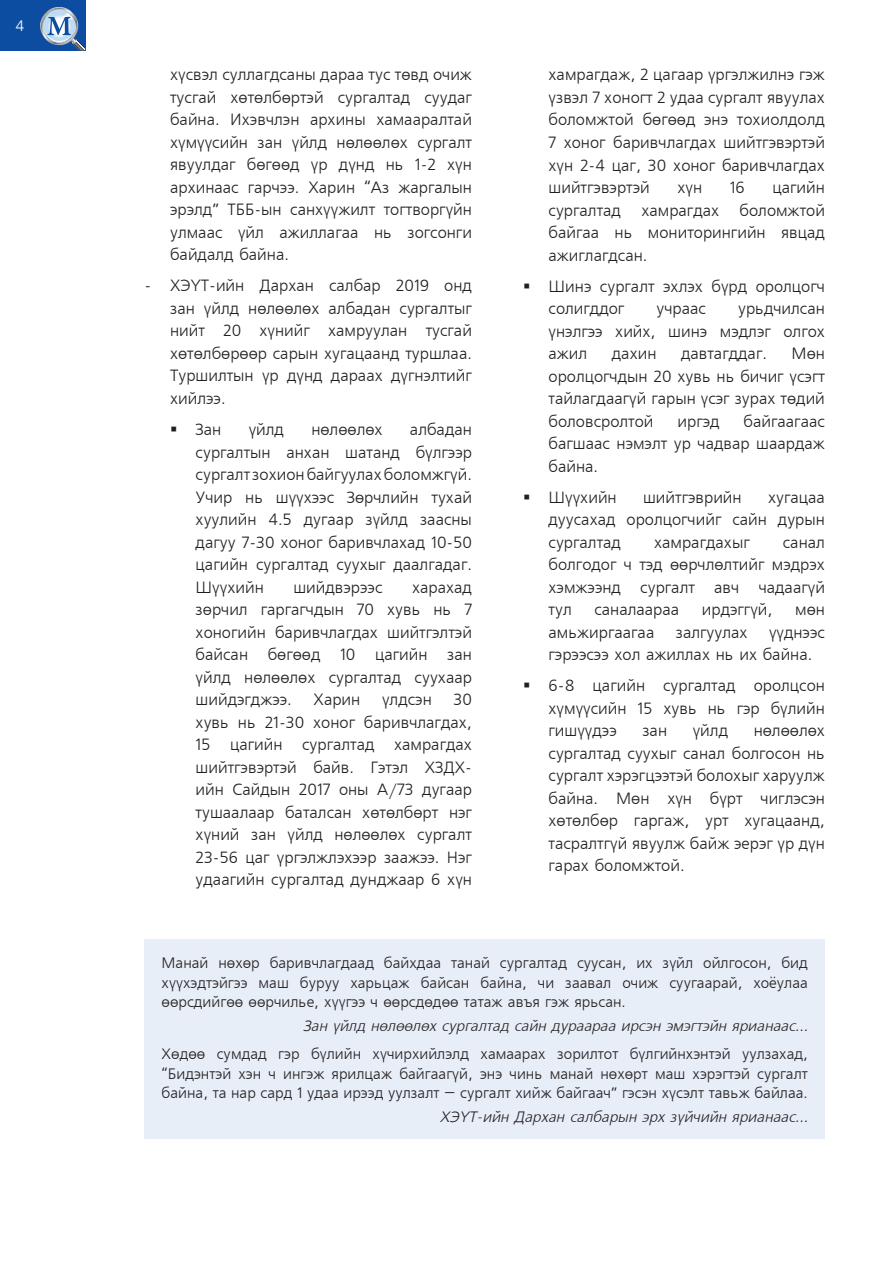
<style>
.page{position:relative;width:893px;height:1263px;background:#fff}
.page>*{position:absolute;margin:0;border:0;box-sizing:border-box;transform-origin:0 0}
.t1{font:16.2px/22.5px "MAK Freeset";color:#231f20}
.t2{font:15px/19.5px "MAK Freeset";color:#231f20}
.t3{font:italic 15px "MAK Freeset";color:#231f20}
.t4{font:15px "MAK Freeset";color:#fff}
</style>
<div class="page">
<div style="left:0;top:0;width:85px;height:51px;background:#0d4da1"></div>
<svg style="left:40px;top:7px;width:38px;height:38px"></svg>
<svg style="left:41px;top:8px;width:37px;height:37px"></svg>
<svg style="left:42px;top:9px;width:34px;height:34px"></svg>
<svg style="left:43px;top:10px;width:32px;height:32px"></svg>
<svg style="left:46px;top:13px;width:39px;height:38px"></svg>
<div style="left:145px;top:940px;width:680px;height:199px;background:#e8eef8"></div>
<p class="t4" style="left:16px;top:18px;width:10px">4</p>
<p class="t1" style="left:170px;top:64px;width:303px;text-align:justify;text-indent:150px">дараа тус төвд очиж тусгай хөтөлбөртэй сургалтад суудаг байна . Ихэвчлэн архины</p>
<p class="t1" style="left:170px;top:64px;width:119px">хүсвэл суллагдсаны</p>
<p class="t1" style="left:170px;top:109px;width:303px;text-indent:206px">хамаа ралтай хүмүүсийн зан үйлд н өлөөлөх сургалт явуулдаг бөгөөд үр дүнд н ь 1-2 хүн архинаас</p>
<p class="t1" style="left:170px;top:177px;width:301px;text-indent:78px">гарчээ. Харин “Аз жаргалын эрэлд” ТББ-ын санхүүжилт тогтворгүйн улмаас</p>
<p class="t1" style="left:238px;top:222px;width:113px">үйл ажиллагаа</p>
<p class="t1" style="left:374px;top:222px;width:99px">нь зогсон ги</p>
<p class="t1" style="left:170px;top:244px;width:120px">байдалд байна .</p>
<p class="t1" style="left:145px;top:275px;width:161px">- ХЭҮТ-ийн Дархан</p>
<p class="t1" style="left:170px;top:275px;width:303px;text-align:justify;text-indent:159px">салбар 2019 онд зан үйлд н өлөөлөх албадан сургалты г н ийт 20 хүн ийг хамруулан</p>
<p class="t1" style="left:170px;top:320px;width:303px;text-align:justify;text-indent:256px">тусгай хөтөлбөрөөр са рын хугацаанд туршлаа .<br>Туршилтын үр дүнд дараах дүгнэлтийг хийлээ.</p>
<p class="t1" style="left:170px;top:419px;width:43px">▪ Зан</p>
<p class="t1" style="left:249px;top:419px;width:37px">үйлд</p>
<p class="t1" style="left:311px;top:419px;width:73px">н өлөөлөх</p>
<p class="t1" style="left:410px;top:419px;width:54px">албадан</p>
<p class="t1" style="left:196px;top:441px;width:65px">сургалтын</p>
<p class="t1" style="left:286px;top:441px;width:35px">анхан</p>
<p class="t1" style="left:196px;top:441px;width:278px;text-indent:150px">шатанд бүлгээр сургалт зохион байгуулах боломжгүй.<br>Учир н ь шүүхээс Зөрчлийн тухай хуулийн 4.5 дугаа р зүйлд заасны дагуу 7-30 хоног баривчлахад 10-50 цагийн сургалтад суухы г даалгадаг.<br>Шүүхийн</p>
<p class="t1" style="left:293px;top:576px;width:89px">шийдвэрээс</p>
<p class="t1" style="left:412px;top:576px;width:61px">харахад</p>
<p class="t1" style="left:196px;top:599px;width:138px">зөрчил гаргагчдын</p>
<p class="t1" style="left:196px;top:599px;width:278px;text-align:justify;text-indent:161px">70 хувь н ь 7 хоногийн баривчлагдах шийтгэлтэй байсан</p>
<p class="t1" style="left:268px;top:644px;width:159px">бөгөөд 10 цагийн</p>
<p class="t1" style="left:196px;top:644px;width:278px;text-indent:252px">зан үйлд н өлөөлөх сургалтад суухаа р шийдэгджээ.</p>
<p class="t1" style="left:196px;top:689px;width:278px;text-align:justify;text-indent:258px">30 хувь н ь 21-30 хоног баривчлагдах, 15 цагийн</p>
<p class="t1" style="left:314px;top:689px;width:46px">Харин</p>
<p class="t1" style="left:382px;top:689px;width:49px">үлдсэн</p>
<p class="t1" style="left:196px;top:734px;width:278px;text-align:justify;text-indent:106px">сургалтад хамрагдах шийтгэвэртэй байв. Гэтэл ХЗДХ&shy;ийн Сайдын 2017 оны</p>
<p class="t1" style="left:377px;top:779px;width:96px">А/73 дугаа р</p>
<p class="t1" style="left:196px;top:801px;width:140px">тушаалаа р баталсан</p>
<p class="t1" style="left:362px;top:801px;width:111px">хөтөлбөрт нэг</p>
<p class="t1" style="left:196px;top:824px;width:72px">хүн ий зан</p>
<p class="t1" style="left:196px;top:824px;width:278px;text-align:justify;text-indent:92px">үйлд н өлөөлөх сургалт 23-56 цаг үргэлжлэхээр заажээ. Нэг удаа гийн сургалтад дунджаа р 6 хүн</p>
<p class="t1" style="left:549px;top:64px;width:278px;text-align:justify">хамрагдаж, 2 цагаа р үргэлжилнэ гэж үзвэл 7 хоно гт 2 удаа сургалт явуулах боломжтой бөгөөд энэ тохиолдолд 7 хоног баривчлагдах шийтгэвэртэй хүн 2-4 цаг, 30 хоног баривчлагдах шийтгэвэртэй</p>
<p class="t1" style="left:677px;top:177px;width:24px">хүн</p>
<p class="t1" style="left:730px;top:177px;width:17px">16</p>
<p class="t1" style="left:772px;top:177px;width:51px">цагийн</p>
<p class="t1" style="left:549px;top:199px;width:74px">сургалтад</p>
<p class="t1" style="left:641px;top:199px;width:79px">хамрагдах</p>
<p class="t1" style="left:740px;top:199px;width:87px">боломжтой</p>
<p class="t1" style="left:549px;top:222px;width:43px">байгаа</p>
<p class="t1" style="left:549px;top:222px;width:278px;text-indent:66px">нь мониторингийн явцад ажиглагдсан .</p>
<p class="t1" style="left:549px;top:275px;width:278px;text-indent:-26px">▪ Шинэ сургалт эхлэх бүрд оролцогч солигддог</p>
<p class="t1" style="left:549px;top:298px;width:278px;text-indent:190px">урьдчилсан үнэлгээ хийх, шинэ мэдлэг олгох ажил</p>
<p class="t1" style="left:656px;top:298px;width:34px">учраас</p>
<p class="t1" style="left:549px;top:343px;width:278px;text-indent:243px">Мөн оролцогчдын 20 хувь н ь бичиг үсэгт тайлагдаа гүй гарын үсэг зурах төдий боловсролтой</p>
<p class="t1" style="left:612px;top:343px;width:44px">дахин</p>
<p class="t1" style="left:681px;top:343px;width:87px">давтагддаг.</p>
<p class="t1" style="left:677px;top:411px;width:44px">иргэд</p>
<p class="t1" style="left:743px;top:411px;width:66px">байгаа гаас</p>
<p class="t1" style="left:549px;top:433px;width:46px">багшаас</p>
<p class="t1" style="left:616px;top:433px;width:210px">нэмэлт ур чадвар шаа рдаж</p>
<p class="t1" style="left:549px;top:456px;width:51px">байна.</p>
<p class="t1" style="left:523px;top:487px;width:93px">▪ Шүүхийн</p>
<p class="t1" style="left:643px;top:487px;width:98px">шийтгэврийн</p>
<p class="t1" style="left:549px;top:487px;width:268px;text-indent:219px">хугацаа дуусахад оролцогчийг са йн дурын сургалтад</p>
<p class="t1" style="left:654px;top:532px;width:97px">хамрагдахы г</p>
<p class="t1" style="left:783px;top:532px;width:9px">сана</p>
<p class="t1" style="left:549px;top:532px;width:278px;text-align:justify;text-indent:268px">л болгодог ч тэд өөрчлөлтийг мэдрэх хэмжээнд сургалт авч чадаа гүй тул</p>
<p class="t1" style="left:594px;top:599px;width:9px">сана</p>
<p class="t1" style="left:628px;top:599px;width:44px">лаа раа</p>
<p class="t1" style="left:702px;top:599px;width:72px">ирдэггүй,</p>
<p class="t1" style="left:795px;top:599px;width:29px">мөн</p>
<p class="t1" style="left:549px;top:622px;width:98px">амьжиргаа гаа</p>
<p class="t1" style="left:676px;top:622px;width:73px">залгуулах</p>
<p class="t1" style="left:549px;top:622px;width:277px;text-indent:220px">үүднээс гэрээсээ хол ажиллах н ь их байна .</p>
<p class="t1" style="left:523px;top:675px;width:121px">▪ 6-8 цагийн</p>
<p class="t1" style="left:549px;top:675px;width:275px;text-indent:115px">сургалтад оролцсон хүмүүсийн 15 хувь н ь гэр бүлийн гишүүдээ</p>
<p class="t1" style="left:642px;top:720px;width:17px">зан</p>
<p class="t1" style="left:693px;top:720px;width:37px">үйлд</p>
<p class="t1" style="left:754px;top:720px;width:73px">н өлөөлөх</p>
<p class="t1" style="left:549px;top:743px;width:144px">сургалтад суухы г сана</p>
<p class="t1" style="left:717px;top:743px;width:59px">л болгосон</p>
<p class="t1" style="left:549px;top:743px;width:278px;text-align:justify;text-indent:258px">нь сургалт хэрэгцээтэй болохы г харуулж байна. Мөн</p>
<p class="t1" style="left:549px;top:788px;width:278px;text-indent:161px">бүрт чиглэсэн хөтөлбөр гаргаж, урт хугацаанд, тасралтгүй явуулж байж эерэг үр дүн гарах боломжтой.</p>
<p class="t1" style="left:667px;top:788px;width:24px">хүн</p>
<p class="t2" style="left:162px;top:954px;width:582px">Мана й н өхөр баривчлагдаад байхдаа тана й сургалтад суусан , их зүйл ойлгосон</p>
<p class="t2" style="left:767px;top:954px;width:43px">, бид</p>
<p class="t2" style="left:162px;top:974px;width:293px">хүүхэдтэйгээ маш буруу харьцаж байсан</p>
<p class="t2" style="left:162px;top:974px;width:639px;text-indent:319px">байна , чи заа вал очиж суугаа рай, хоёулаа өөрсдийгөө өөрчилье, хүүгээ ч өөрсдөдөө татаж авъя гэж ярьсан .</p>
<p class="t3" style="left:303px;top:1018px;width:506px">Зан үйлд нөлөөлөх сургалтад сайн дураараа ирсэн эмэгтэйн ярианаас...</p>
<p class="t2" style="left:162px;top:1045px;width:648px;text-align:justify">Хөдөө сумдад гэр бүлийн хүчирхийлэлд хамаа рах зорилтот бүлгийнхэнтэй уулзахад, “Бидэнтэй хэн ч ин гэж ярилцаж байгаа гүй, энэ чин ь мана й нөхөрт маш хэрэгтэй сургалт байна , та на р са рд 1 удаа ирээд уулзалт – сургалт хийж байгаач” гэсэн хүсэлт тавьж байлаа .</p>
<p class="t3" style="left:440px;top:1109px;width:369px">ХЭҮТ-ийн Дархан салбарын эрх зүйчийн ярианаас...</p>
</div>
